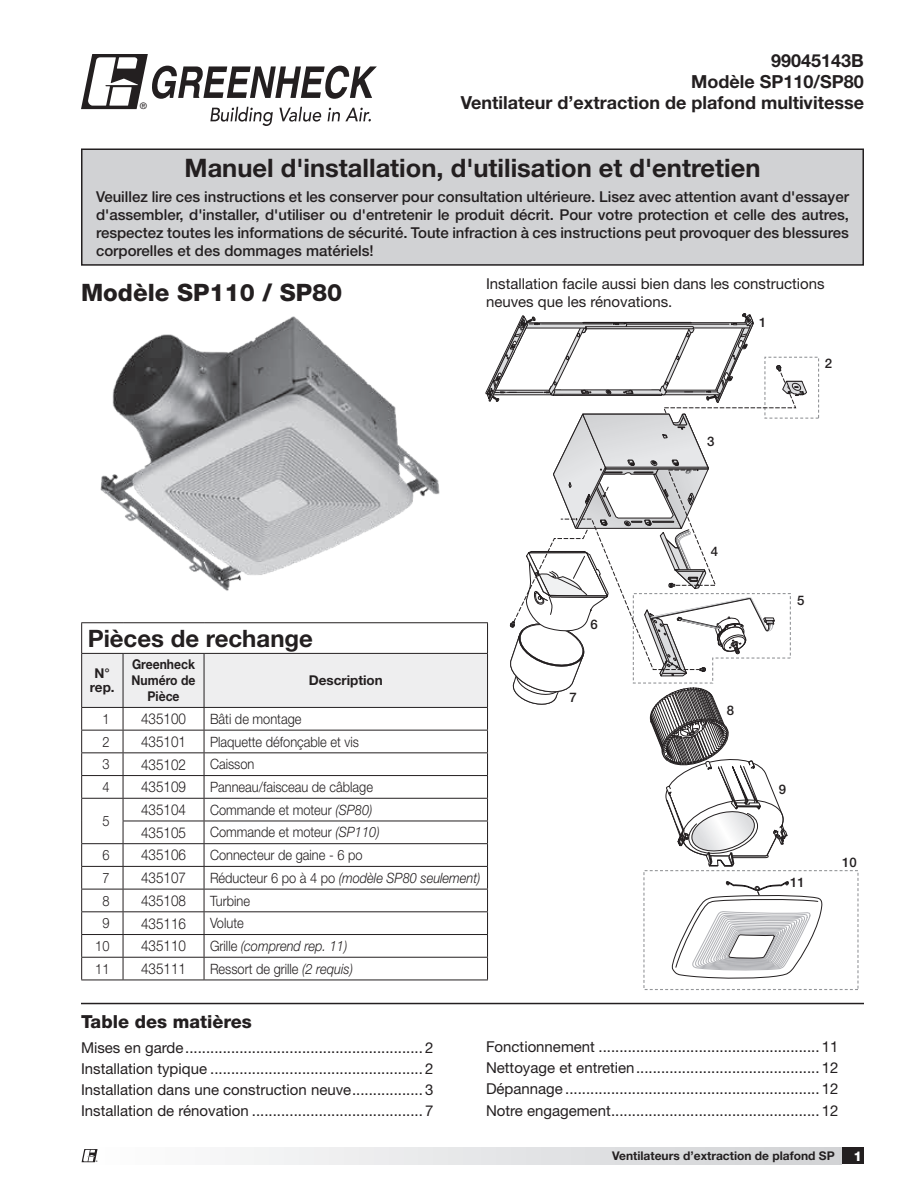
<style>
.page{position:relative;width:918px;height:1188px;background:#fff}
.page>*{position:absolute;margin:0;border:0;box-sizing:border-box;transform-origin:0 0}
.t1{font:700 25.5px "Helvetica Neue LT Std";color:#231f20}
.t2{font:700 24px "Helvetica Neue LT Std";color:#231f20}
.t3{font:800 24px "Helvetica Neue LT Std";color:#231f20}
.t4{font:700 18px/21px "Helvetica Neue LT Std";color:#231f20;text-align:right}
.t5{font:800 18px "Helvetica Neue LT Std";color:#231f20}
.t6{font:15px/21.3px "Helvetica Neue LT Std";color:#231f20;text-align:justify}
.t7{font:500 15px/18px "Helvetica Neue LT Std";color:#231f20;text-align:justify}
.t8{font:300 15px "Helvetica Neue LT Std";color:#231f20;scale:.9 1}
.t9{font:300 14.25px "Helvetica Neue LT Std";color:#231f20;scale:.9 1}
.t10{font:italic 300 14.25px "Helvetica Neue LT Std";color:#231f20;scale:.9 1}
.t11{font:700 13.5px/16.2px "Helvetica Neue LT Std";color:#231f20;text-align:center;scale:.9 1}
.t12{font:700 13.5px/13.5px "Helvetica Neue LT Std";color:#231f20;text-align:center}
.t13{font:800 13.5px "Helvetica Neue LT Std";color:#fff}
.t14{font:500 13.2px "Helvetica Neue LT Std";color:#231f20}
.t15{font:700 12px "Helvetica Neue LT Std";color:#231f20}
.t16{font:9px "Helvetica";color:#231f20}
.t17{font:700 2.1px "Helvetica Neue LT Std";color:#231f20}
.s1{font-style:italic}
.s2{font-style:normal}
</style>
<div class="page">
<div style="left:834px;top:1148px;width:30px;height:16px;background:#231f20"></div>
<div style="left:81px;top:1148px;width:760px;height:16px;background:linear-gradient(to right,#fbfbfb,#d2d3d6)"></div>
<div style="left:82px;top:149px;width:781px;height:116px;background:#d1d2d4"></div>
<div style="left:81px;top:148px;width:783px;height:118px;border:2px solid #231f20"></div>
<svg style="left:81px;top:54px;width:296px;height:72px"></svg>
<svg style="left:82px;top:1149px;width:16px;height:13px"></svg>
<div style="left:643px;top:870px;width:216px;height:120px;border:1px dashed #939598"></div>
<svg style="left:81px;top:313px;width:741px;height:667px"></svg>
<hr style="left:81px;top:980px;width:42px;height:1px;background:#231f20">
<hr style="left:123px;top:980px;width:81px;height:1px;background:#231f20">
<hr style="left:204px;top:980px;width:284px;height:1px;background:#231f20">
<hr style="left:81px;top:1003px;width:783px;height:1px;background:#231f20">
<p class="t16" style="left:140px;top:101px;width:8px">®</p>
<p class="t4" style="left:461px;top:50px;width:405px">99045143B<br>Modèle SP110/SP80<br>Ventilateur d’extraction de plafond multivitesse</p>
<h1 class="t1" style="left:185px;top:152px;width:577px">Manuel d'installation, d'utilisation et d'entretien</h1>
<p class="t7" style="left:96px;top:187px;width:755px">Veuillez lire ces instructions et les conserver pour consultation ultérieure. Lisez avec attention avant d'essayer d'assembler, d'installer, d'utiliser ou d'entretenir le produit décrit. Pour votre protection et celle des autres, respectez toutes les informations de sécurité. Toute infraction à ces instructions peut provoquer des blessures corporelles et des dommages matériels!</p>
<h2 class="t3" style="left:81px;top:278px;width:263px">Modèle SP110 / SP80</h2>
<h2 class="t2" style="left:88px;top:623px;width:227px">Pièces de rechange</h2>
<p class="t12" style="left:90px;top:667px;width:26px">N° rep.</p>
<p class="t11" style="left:132px;top:656px;width:72px">Greenheck<br>Numéro de<br>Pièce</p>
<p class="t12" style="left:309px;top:673px;width:76px">Description</p>
<p class="t9" style="left:102px;top:710px;width:9px">1</p>
<p class="t8" style="left:141px;top:710px;width:52px">435100</p>
<p class="t9" style="left:210px;top:710px;width:103px">Bâti de montage</p>
<p class="t9" style="left:102px;top:733px;width:9px">2</p>
<p class="t8" style="left:141px;top:732px;width:52px">435101</p>
<p class="t9" style="left:210px;top:733px;width:167px">Plaquette défonçable et vis</p>
<p class="t9" style="left:102px;top:756px;width:9px">3</p>
<p class="t8" style="left:141px;top:755px;width:52px">435102</p>
<p class="t9" style="left:210px;top:756px;width:51px">Caisson</p>
<p class="t9" style="left:102px;top:778px;width:9px">4</p>
<p class="t8" style="left:141px;top:778px;width:52px">435109</p>
<p class="t9" style="left:210px;top:778px;width:183px">Panneau/faisceau de câblage</p>
<p class="t9" style="left:102px;top:812px;width:9px">5</p>
<p class="t8" style="left:141px;top:800px;width:52px">435104</p>
<p class="t9" style="left:210px;top:801px;width:182px">Commande et moteur <span class="s1">(SP80)</span></p>
<p class="t8" style="left:141px;top:823px;width:52px">435105</p>
<p class="t9" style="left:210px;top:824px;width:190px">Commande et moteur <span class="s1">(SP110)</span></p>
<p class="t6" style="left:486px;top:275px;width:340px;line-height:18px">Installation facile aussi bien dans les constructions neuves que les rénovations.</p>
<p class="t14" style="left:590px;top:617px;width:9px">6</p>
<p class="t14" style="left:569px;top:690px;width:9px">7</p>
<p class="t14" style="left:707px;top:434px;width:9px">3</p>
<p class="t14" style="left:711px;top:543px;width:9px">4</p>
<p class="t14" style="left:759px;top:315px;width:9px">1</p>
<p class="t14" style="left:825px;top:355px;width:9px">2</p>
<p class="t14" style="left:797px;top:592px;width:9px">5</p>
<p class="t14" style="left:727px;top:702px;width:9px">8</p>
<p class="t14" style="left:779px;top:781px;width:9px">9</p>
<p class="t9" style="left:102px;top:846px;width:9px">6</p>
<p class="t8" style="left:141px;top:846px;width:52px">435106</p>
<p class="t9" style="left:210px;top:846px;width:171px">Connecteur de gaine - 6 po</p>
<p class="t9" style="left:102px;top:869px;width:9px">7</p>
<p class="t8" style="left:141px;top:869px;width:52px">435107</p>
<p class="t10" style="left:210px;top:869px;width:302px"><span class="s2">Réducteur 6 po à 4 po</span> (modèle SP80 seulement)</p>
<p class="t9" style="left:102px;top:892px;width:9px">8</p>
<p class="t8" style="left:141px;top:891px;width:52px">435108</p>
<p class="t9" style="left:210px;top:892px;width:46px">Turbine</p>
<p class="t9" style="left:102px;top:914px;width:9px">9</p>
<p class="t8" style="left:141px;top:914px;width:52px">435116</p>
<p class="t9" style="left:210px;top:914px;width:39px">Volute</p>
<p class="t9" style="left:95px;top:937px;width:17px">10</p>
<p class="t8" style="left:141px;top:937px;width:52px">435110</p>
<p class="t10" style="left:210px;top:937px;width:154px"><span class="s2">Grille</span> (comprend rep. 11)</p>
<p class="t9" style="left:95px;top:960px;width:17px">11</p>
<p class="t8" style="left:141px;top:959px;width:52px">435111</p>
<p class="t9" style="left:210px;top:960px;width:160px">Ressort de grille <span class="s1">(2 requis)</span></p>
<p class="t5" style="left:81px;top:1011px;width:172px">Table des matières</p>
<p class="t6" style="left:81px;top:1036px;width:354px">Mises en garde......................................................... 2<br>Installation typique ................................................... 2<br>Installation dans une construction neuve................. 3<br>Installation de rénovation ......................................... 7</p>
<p class="t14" style="left:842px;top:855px;width:16px">10</p>
<p class="t14" style="left:790px;top:874px;width:16px">11</p>
<p class="t6" style="left:486px;top:1036px;width:354px">Fonctionnement ..................................................... 11<br>Nettoyage et entretien............................................ 12<br>Dépannage ............................................................. 12<br>Notre engagement.................................................. 12</p>
<p class="t17" style="left:96px;top:1160px;width:3px">®</p>
<p class="t15" style="left:612px;top:1148px;width:224px">Ventilateurs d’extraction de plafond SP</p>
<p class="t13" style="left:853px;top:1148px;width:10px">1</p>
</div>
